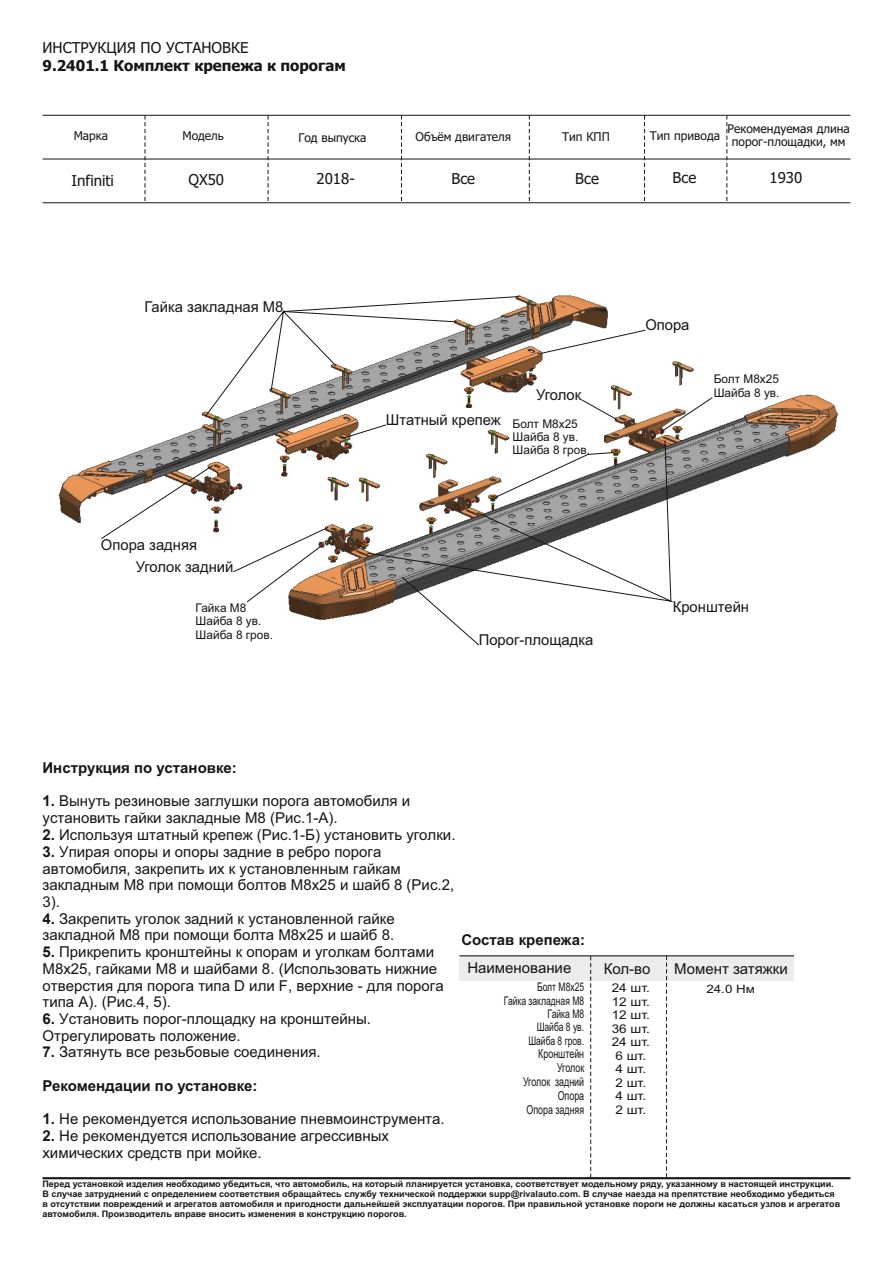
<style>
.page{position:relative;width:893px;height:1263px;background:#fff}
.page>*{position:absolute;margin:0;border:0;box-sizing:border-box;transform-origin:0 0}
.t1{font:15px/16.6px "Arial";color:#151616}
.t2{font:700 15px "Arial";color:#151616}
.t3{font:15px "Tahoma";color:#151616}
.t4{font:700 15px "Tahoma";color:#151616}
.t5{font:12.45px/13.8px "Arial";color:#151616;text-align:right;scale:.72 1}
.t6{font:12.15px/13.5px "Arial";color:#151616;text-align:center;scale:1.12 1}
.t7{font:12px/13px "Tahoma";color:#151616;text-align:center}
.t8{font:12px/13.4px "Arial";color:#151616}
.t9{font:12px/13.4px "Arial";color:#151616;text-align:right;scale:.72 1}
.t10{font:11.55px "Arial";color:#151616;scale:1.15 1}
.t11{font:700 9px/10.1px "Arial";color:#151616}
.s1{font-weight:700}
</style>
<div class="page">
<img style="left:58px;top:295px;width:780px;height:228px">
<div style="left:459px;top:956px;width:335px;height:25px;background:#ececec"></div>
<hr style="left:43px;top:1177px;width:807px;height:2px;background:#151616">
<svg style="left:590px;top:956px;width:1px;height:221px"></svg>
<hr style="left:459px;top:955px;width:335px;height:1px;background:#151616">
<svg style="left:666px;top:956px;width:1px;height:221px"></svg>
<svg style="left:145px;top:116px;width:1px;height:85px"></svg>
<svg style="left:268px;top:116px;width:1px;height:85px"></svg>
<svg style="left:401px;top:116px;width:1px;height:86px"></svg>
<svg style="left:529px;top:116px;width:1px;height:86px"></svg>
<svg style="left:644px;top:116px;width:1px;height:86px"></svg>
<hr style="left:43px;top:115px;width:807px;height:1px;background:#151616">
<hr style="left:43px;top:202px;width:807px;height:1px;background:#151616">
<hr style="left:43px;top:159px;width:807px;height:1px;background:#151616">
<svg style="left:726px;top:115px;width:1px;height:88px"></svg>
<svg style="left:100px;top:296px;width:613px;height:350px"></svg>
<p class="t3" style="left:43px;top:42px;width:207px">ИНСТРУКЦИЯ ПО УСТАНОВКЕ</p>
<p class="t4" style="left:43px;top:60px;width:305px">9.2401.1 Комплект крепежа к порогам</p>
<p class="t7" style="left:74px;top:131px;width:36px">Марка</p>
<p class="t7" style="left:182px;top:130px;width:43px">Модель</p>
<p class="t7" style="left:298px;top:132px;width:70px">Год выпуска</p>
<p class="t7" style="left:416px;top:131px;width:97px">Объём двигателя</p>
<p class="t7" style="left:562px;top:131px;width:49px">Тип КПП</p>
<p class="t7" style="left:650px;top:130px;width:72px">Тип привода</p>
<p class="t3" style="left:72px;top:174px;width:44px">Infiniti</p>
<p class="t3" style="left:188px;top:173px;width:37px">QX50</p>
<p class="t3" style="left:317px;top:172px;width:40px">2018-</p>
<p class="t3" style="left:451px;top:172px;width:25px">Все</p>
<p class="t3" style="left:575px;top:173px;width:25px">Все</p>
<p class="t3" style="left:673px;top:172px;width:25px">Все</p>
<p class="t7" style="left:727px;top:123px;width:124px">Рекомендуемая длина порог-площадки, мм</p>
<p class="t3" style="left:769px;top:171px;width:34px">1930</p>
<p class="t1" style="left:144px;top:299px;width:141px">Гайка закладная М8</p>
<p class="t1" style="left:645px;top:318px;width:46px">Опора</p>
<p class="t8" style="left:714px;top:373px;width:67px">Болт М8х25</p>
<p class="t1" style="left:101px;top:538px;width:98px">Опора задняя</p>
<p class="t1" style="left:136px;top:560px;width:99px">Уголок задний</p>
<p class="t8" style="left:196px;top:602px;width:79px">Гайка М8<br>Шайба 8 ув.<br>Шайба 8 гров.</p>
<p class="t1" style="left:386px;top:413px;width:116px">Штатный крепеж</p>
<p class="t1" style="left:536px;top:387px;width:47px">Уголок</p>
<p class="t8" style="left:714px;top:387px;width:67px">Шайба 8 ув.</p>
<p class="t8" style="left:513px;top:418px;width:79px">Болт М8х25<br>Шайба 8 ув.<br>Шайба 8 гров.</p>
<p class="t1" style="left:673px;top:600px;width:78px">Кронштейн</p>
<p class="t1" style="left:479px;top:633px;width:116px">Порог-площадка</p>
<p class="t2" style="left:43px;top:762px;width:196px">Инструкция по установке:</p>
<p class="t1" style="left:43px;top:794px;width:369px"><span class="s1">1.</span> Вынуть резиновые заглушки порога автомобиля и установить гайки закладные М8 (Рис.1-А).</p>
<p class="t1" style="left:43px;top:827px;width:414px"><span class="s1">2.</span> Используя штатный крепеж (Рис.1-Б) установить уголки.</p>
<p class="t1" style="left:43px;top:844px;width:413px"><span class="s1">3.</span> Упирая опоры и опоры задние в ребро порога автомобиля, закрепить их к установленным гайкам закладным М8 при помощи болтов М8х25 и шайб 8 (Рис.2, 3).</p>
<p class="t1" style="left:43px;top:912px;width:354px"><span class="s1">4.</span> Закрепить уголок задний к установленной гайке закладной М8 при помощи болта М8х25 и шайб 8.</p>
<p class="t1" style="left:43px;top:945px;width:403px"><span class="s1">5.</span> Прикрепить кронштейны к опорам и уголкам болтами М8х25, гайками М8 и шайбами 8. (Использовать нижние отверстия для порога типа D или F, верхние - для порога типа А). (Рис.4, 5).</p>
<p class="t1" style="left:43px;top:1012px;width:330px"><span class="s1">6.</span> Установить порог-площадку на кронштейны.<br>Отрегулировать положение.</p>
<p class="t1" style="left:43px;top:1045px;width:280px"><span class="s1">7.</span> Затянуть все резьбовые соединения.</p>
<p class="t2" style="left:42px;top:1080px;width:217px">Рекомендации по установке:</p>
<p class="t1" style="left:42px;top:1112px;width:403px"><span class="s1">1.</span> Не рекомендуется использование пневмоинструмента.</p>
<p class="t1" style="left:42px;top:1129px;width:348px"><span class="s1">2.</span> Не рекомендуется использование агрессивных химических средств при мойке.</p>
<p class="t2" style="left:461px;top:934px;width:125px">Состав крепежа:</p>
<p class="t9" style="left:504px;top:981px;width:113px">Болт М8х25<br>Гайка закладная М8<br>Гайка М8<br>Шайба 8 ув.<br>Шайба 8 гров.</p>
<p class="t5" style="left:523px;top:1048px;width:86px">Кронштейн<br>Уголок<br>Уголок задний<br>Опора<br>Опора задняя</p>
<p class="t1" style="left:467px;top:961px;width:105px">Наименование</p>
<p class="t1" style="left:604px;top:961px;width:48px">Кол-во</p>
<p class="t1" style="left:674px;top:961px;width:115px">Момент затяжки</p>
<p class="t6" style="left:612px;top:982px;width:35px">24 шт.<br>12 шт.<br>12 шт.<br>36 шт.<br>24 шт.<br>6 шт.<br>4 шт.<br>2 шт.<br>4 шт.<br>2 шт.</p>
<p class="t10" style="left:706px;top:984px;width:44px">24.0 Нм</p>
<p class="t11" style="left:43px;top:1180px;width:799px">Перед установкой изделия необходимо убедиться, что автомобиль, на который планируется установка, соответствует модельному ряду, указанному в настоящей инструкции.<br>В случае затруднений с определением соответствия обращайтесь службу технической поддержки supp@rivalauto.com. В случае наезда на препятствие необходимо убедиться в отсутствии повреждений и агрегатов автомобиля и пригодности дальнейшей эксплуатации порогов. При правильной установке пороги не должны касаться узлов и агрегатов автомобиля. Производитель вправе вносить изменения в конструкцию порогов.</p>
</div>
